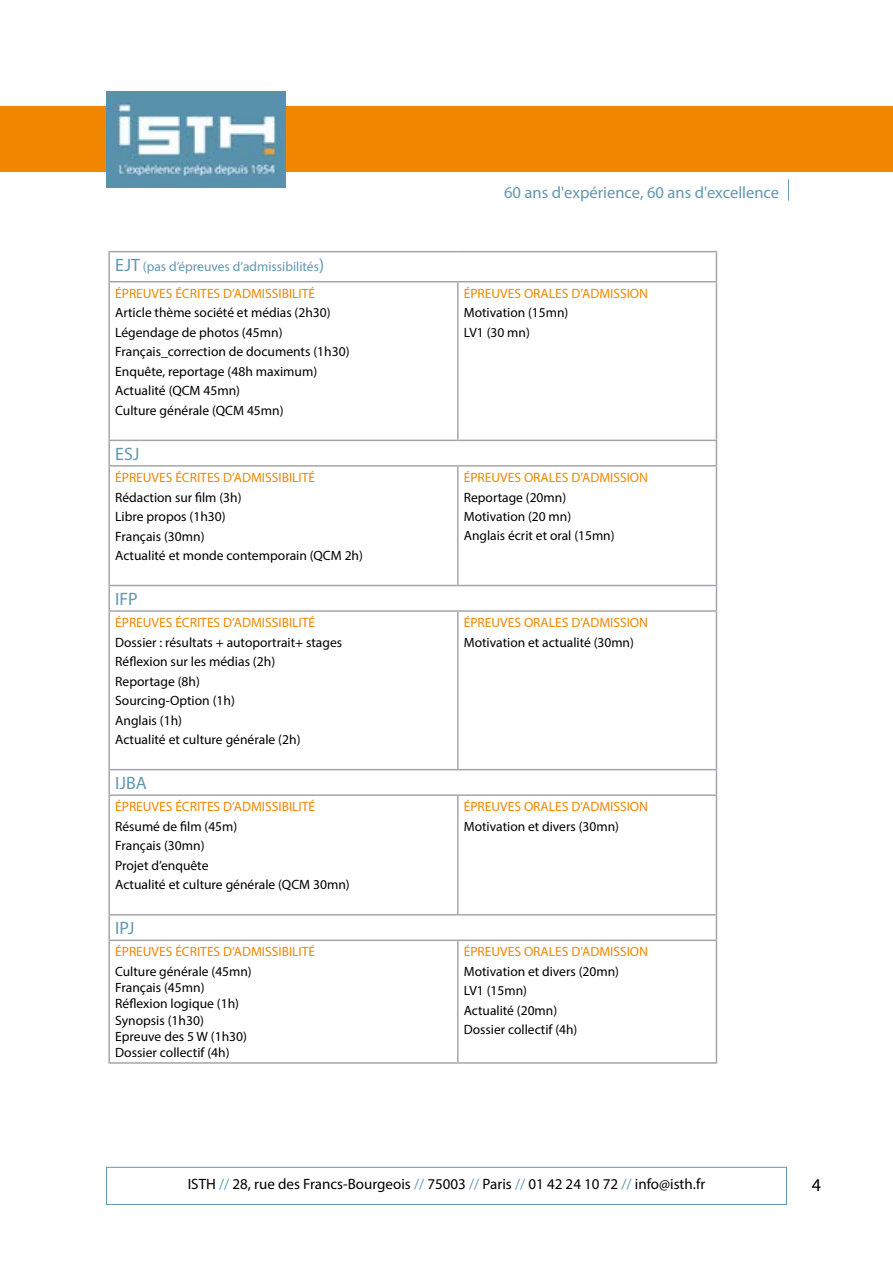
<style>
.page{position:relative;width:893px;height:1263px;background:#fff}
.page>*{position:absolute;margin:0;border:0;box-sizing:border-box;transform-origin:0 0}
.t1{font:18px "Myriad Pro";color:#6297b0}
.t2{font:18px "Myriad Pro";color:#000}
.t3{font:16.5px "Myriad Pro";color:#6297b0}
.t4{font:15px "Myriad Pro";color:#000}
.t5{font:13.5px/19.5px "Myriad Pro";color:#000}
.t6{font:13.5px "Myriad Pro";color:#f18700}
.t7{font:13.5px/26.7px "Myriad Pro";color:#6297b0}
.s1{font-size:18px}
.s2{color:#f18700}
.s3{color:#6297b0}
</style>
<div class="page">
<div style="left:106px;top:1167px;width:681px;height:37px;border:1px solid #6297b0"></div>
<svg style="left:788px;top:179px;width:1px;height:22px"></svg>
<hr style="left:108px;top:251px;width:350px;height:1px;background:#a4a5ac">
<hr style="left:108px;top:252px;width:2px;height:29px;background:#a4a5ac">
<hr style="left:458px;top:251px;width:259px;height:1px;background:#a4a5ac">
<svg style="left:716px;top:252px;width:1px;height:29px"></svg>
<hr style="left:108px;top:281px;width:350px;height:1px;background:#a4a5ac">
<hr style="left:108px;top:282px;width:2px;height:158px;background:#a4a5ac">
<hr style="left:458px;top:281px;width:259px;height:1px;background:#a4a5ac">
<hr style="left:457px;top:282px;width:2px;height:158px;background:#a4a5ac">
<hr style="left:716px;top:282px;width:1px;height:158px;background:#a4a5ac">
<hr style="left:108px;top:440px;width:350px;height:1px;background:#a4a5ac">
<hr style="left:108px;top:441px;width:2px;height:24px;background:#a4a5ac">
<hr style="left:458px;top:440px;width:259px;height:1px;background:#a4a5ac">
<svg style="left:716px;top:441px;width:1px;height:24px"></svg>
<hr style="left:108px;top:465px;width:350px;height:2px;background:#a4a5ac">
<hr style="left:108px;top:467px;width:2px;height:118px;background:#a4a5ac">
<hr style="left:458px;top:465px;width:259px;height:2px;background:#a4a5ac">
<hr style="left:457px;top:467px;width:2px;height:118px;background:#a4a5ac">
<hr style="left:716px;top:467px;width:1px;height:118px;background:#a4a5ac">
<hr style="left:108px;top:585px;width:350px;height:1px;background:#a4a5ac">
<hr style="left:108px;top:586px;width:2px;height:24px;background:#a4a5ac">
<hr style="left:458px;top:585px;width:259px;height:1px;background:#a4a5ac">
<svg style="left:716px;top:586px;width:1px;height:24px"></svg>
<hr style="left:108px;top:610px;width:350px;height:2px;background:#a4a5ac">
<hr style="left:108px;top:612px;width:2px;height:157px;background:#a4a5ac">
<hr style="left:458px;top:610px;width:259px;height:2px;background:#a4a5ac">
<hr style="left:457px;top:612px;width:2px;height:157px;background:#a4a5ac">
<hr style="left:716px;top:612px;width:1px;height:157px;background:#a4a5ac">
<hr style="left:108px;top:769px;width:350px;height:1px;background:#a4a5ac">
<hr style="left:108px;top:770px;width:2px;height:24px;background:#a4a5ac">
<hr style="left:458px;top:769px;width:259px;height:1px;background:#a4a5ac">
<svg style="left:716px;top:770px;width:1px;height:24px"></svg>
<hr style="left:108px;top:794px;width:350px;height:2px;background:#a4a5ac">
<hr style="left:108px;top:796px;width:2px;height:118px;background:#a4a5ac">
<hr style="left:458px;top:794px;width:259px;height:2px;background:#a4a5ac">
<hr style="left:457px;top:796px;width:2px;height:118px;background:#a4a5ac">
<hr style="left:716px;top:796px;width:1px;height:118px;background:#a4a5ac">
<hr style="left:108px;top:914px;width:350px;height:1px;background:#a4a5ac">
<hr style="left:108px;top:915px;width:2px;height:24px;background:#a4a5ac">
<hr style="left:458px;top:914px;width:259px;height:1px;background:#a4a5ac">
<svg style="left:716px;top:915px;width:1px;height:24px"></svg>
<hr style="left:108px;top:939px;width:350px;height:2px;background:#a4a5ac">
<hr style="left:108px;top:941px;width:2px;height:121px;background:#a4a5ac">
<hr style="left:458px;top:939px;width:259px;height:2px;background:#a4a5ac">
<hr style="left:457px;top:941px;width:2px;height:121px;background:#a4a5ac">
<hr style="left:716px;top:941px;width:1px;height:121px;background:#a4a5ac">
<hr style="left:108px;top:1062px;width:350px;height:2px;background:#a4a5ac">
<hr style="left:458px;top:1062px;width:259px;height:2px;background:#a4a5ac">
<div style="left:0;top:106px;width:893px;height:66px;background:#f18700"></div>
<img style="left:106px;top:92px;width:180px;height:95px">
<p class="t7" style="left:115px;top:253px;width:211px"><span class="s1">EJT</span> (pas d’épreuves d’admissibilités<span class="s1">)<br></span><span class="s2">ÉPREUVES ÉCRITES D’ADMISSIBILITÉ</span></p>
<p class="t5" style="left:115px;top:303px;width:236px">Article thème société et médias (2h30)<br>Légendage de photos (45mn)<br>Français_correction de documents (1h30)<br>Enquête, reportage (48h maximum)<br>Actualité (QCM 45mn)<br>Culture générale (QCM 45mn)</p>
<h1 class="t1" style="left:115px;top:443px;width:26px">ESJ</h1>
<p class="t6" style="left:115px;top:469px;width:202px">ÉPREUVES ÉCRITES D’ADMISSIBILITÉ</p>
<p class="t5" style="left:115px;top:487px;width:249px">Rédaction sur film (3h)<br>Libre propos (1h30)<br>Français (30mn)<br>Actualité et monde contemporain (QCM 2h)</p>
<h1 class="t1" style="left:115px;top:588px;width:24px">IFP</h1>
<p class="t6" style="left:115px;top:614px;width:202px">ÉPREUVES ÉCRITES D’ADMISSIBILITÉ</p>
<p class="t5" style="left:115px;top:632px;width:228px">Dossier : résultats + autoportrait+ stages<br>Réflexion sur les médias (2h)<br>Reportage (8h)<br>Sourcing-Option (1h)<br>Anglais (1h)<br>Actualité et culture générale (2h)</p>
<h1 class="t1" style="left:115px;top:772px;width:33px">IJBA</h1>
<p class="t6" style="left:115px;top:798px;width:202px">ÉPREUVES ÉCRITES D’ADMISSIBILITÉ</p>
<p class="t5" style="left:115px;top:816px;width:236px">Résumé de film (45m)<br>Français (30mn)<br>Projet d’enquête<br>Actualité et culture générale (QCM 30mn)</p>
<h1 class="t1" style="left:115px;top:917px;width:21px">IPJ</h1>
<p class="t6" style="left:115px;top:943px;width:202px">ÉPREUVES ÉCRITES D’ADMISSIBILITÉ</p>
<p class="t5" style="left:115px;top:963px;width:138px;line-height:16.2px">Culture générale (45mn)<br>Français (45mn)<br>Réflexion logique (1h)<br>Synopsis (1h30)<br>Epreuve des 5 W (1h30)<br>Dossier collectif (4h)</p>
<p class="t3" style="left:504px;top:183px;width:277px">60 ans d'expérience, 60 ans d'excellence</p>
<p class="t6" style="left:464px;top:285px;width:186px">ÉPREUVES ORALES D’ADMISSION</p>
<p class="t5" style="left:464px;top:303px;width:106px">Motivation (15mn)<br>LV1 (30 mn)</p>
<p class="t6" style="left:464px;top:469px;width:186px">ÉPREUVES ORALES D’ADMISSION</p>
<p class="t5" style="left:464px;top:487px;width:152px">Reportage (20mn)<br>Motivation (20 mn)<br>Anglais écrit et oral (15mn)</p>
<p class="t6" style="left:464px;top:614px;width:186px">ÉPREUVES ORALES D’ADMISSION</p>
<p class="t5" style="left:464px;top:632px;width:172px">Motivation et actualité (30mn)</p>
<p class="t6" style="left:464px;top:798px;width:186px">ÉPREUVES ORALES D’ADMISSION</p>
<p class="t5" style="left:464px;top:816px;width:157px">Motivation et divers (30mn)</p>
<p class="t6" style="left:464px;top:943px;width:186px">ÉPREUVES ORALES D’ADMISSION</p>
<p class="t5" style="left:464px;top:961px;width:157px">Motivation et divers (20mn)<br>LV1 (15mn)<br>Actualité (20mn)<br>Dossier collectif (4h)</p>
<p class="t4" style="left:188px;top:1174px;width:519px">ISTH <span class="s3">//</span> 28, rue des Francs-Bourgeois <span class="s3">//</span> 75003 <span class="s3">//</span> Paris <span class="s3">//</span> 01 42 24 10 72 <span class="s3">//</span> info@isth.fr</p>
<h1 class="t2" style="left:812px;top:1174px;width:11px">4</h1>
</div>
